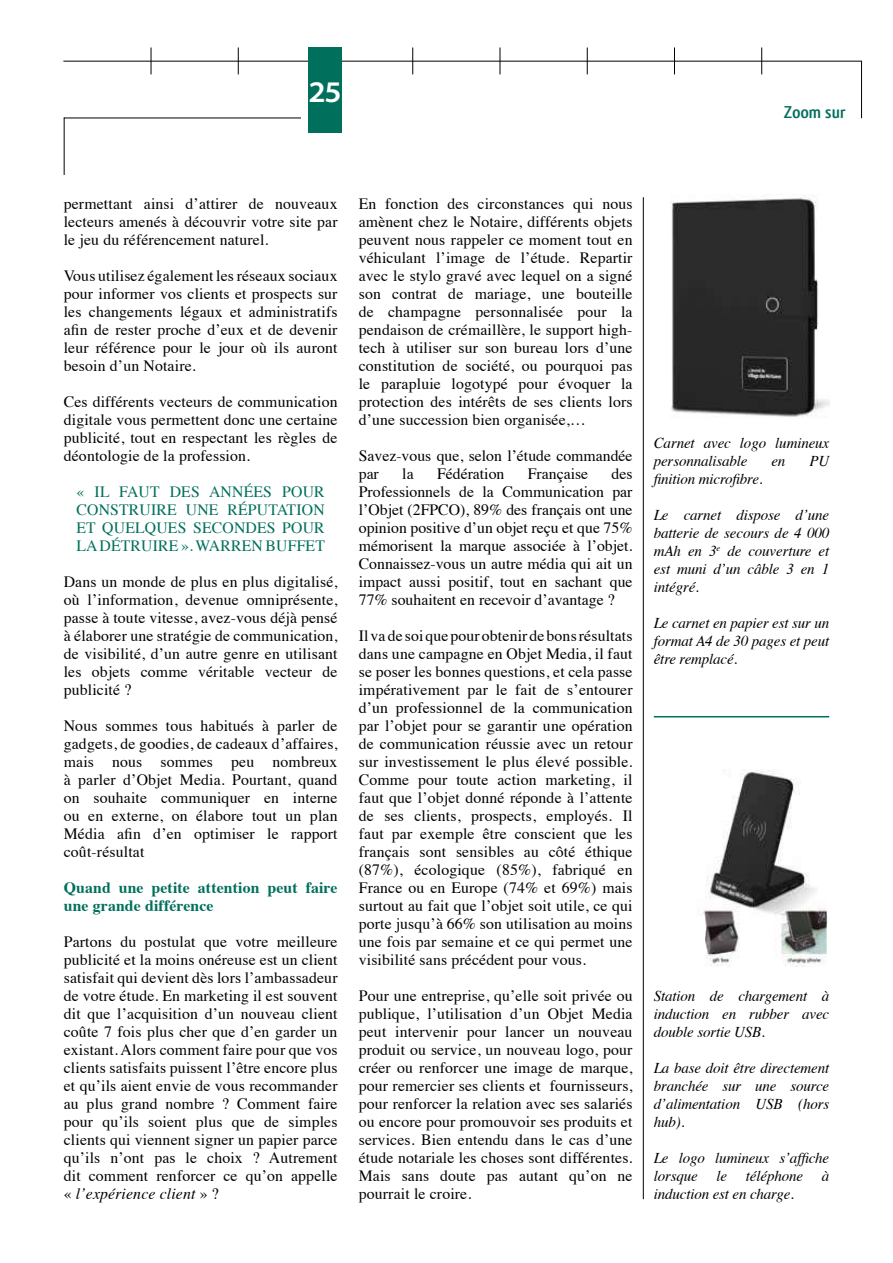
<style>
.page{position:relative;width:893px;height:1263px;background:#fff}
.page>*{position:absolute;margin:0;border:0;box-sizing:border-box;transform-origin:0 0}
.t1{font:700 30px "Santana";color:#fff}
.t2{font:700 18px "Qlassik";color:#006f5c}
.t3{font:15.75px/18px "Times";letter-spacing:.01em;color:#000;text-align:justify}
.t4{font:15.75px/18px "Times";letter-spacing:.01em;color:#006f5c;text-align:justify}
.t5{font:700 15.75px/18px "Times";letter-spacing:.01em;color:#006f5c}
.t6{font:italic 15px/18px "Times";letter-spacing:-.01em;color:#000;text-align:justify}
.s1{font-style:italic}
</style>
<div class="page">
<svg style="left:412px;top:47px;width:1px;height:27px"></svg>
<svg style="left:500px;top:47px;width:1px;height:27px"></svg>
<hr style="left:643px;top:197px;width:1px;height:1002px;background:#000">
<hr style="left:63px;top:61px;width:798px;height:1px;background:#000">
<hr style="left:64px;top:118px;width:237px;height:1px;background:#000">
<hr style="left:64px;top:118px;width:1px;height:57px;background:#000">
<hr style="left:861px;top:61px;width:1px;height:57px;background:#000">
<svg style="left:587px;top:47px;width:1px;height:27px"></svg>
<svg style="left:674px;top:47px;width:1px;height:27px"></svg>
<svg style="left:761px;top:47px;width:1px;height:27px"></svg>
<svg style="left:151px;top:47px;width:1px;height:27px"></svg>
<svg style="left:238px;top:47px;width:1px;height:27px"></svg>
<img style="left:670px;top:194px;width:159px;height:224px">
<img style="left:701px;top:770px;width:126px;height:196px">
<hr style="left:654px;top:716px;width:175px;height:1px;background:#006f5c">
<div style="left:308px;top:47px;width:34px;height:85px;background:#006f5c"></div>
<h1 class="t1" style="left:308px;top:74px;width:35px">25</h1>
<p class="t2" style="left:784px;top:102px;width:63px">Zoom sur</p>
<p class="t3" style="left:64px;top:193px;width:275px">permettant ainsi d’attirer de nouveaux lecteurs amenés à découvrir votre site par le jeu du référencement naturel.</p>
<p class="t3" style="left:64px;top:265px;width:275px">Vous utilisez également les réseaux sociaux pour informer vos clients et prospects sur les changements légaux et administratifs afin de rester proche d’eux et de devenir leur référence pour le jour où ils auront besoin d’un Notaire.</p>
<p class="t3" style="left:64px;top:391px;width:275px">Ces différents vecteurs de communication digitale vous permettent donc une certaine publicité, tout en respectant les règles de déontologie de la profession.</p>
<p class="t4" style="left:77px;top:481px;width:250px">« IL FAUT DES ANNÉES POUR CONSTRUIRE UNE RÉPUTATION ET QUELQUES SECONDES POUR LA DÉTRUIRE ». WARREN BUFFET</p>
<p class="t3" style="left:64px;top:571px;width:275px">Dans un monde de plus en plus digitalisé, où l’information, devenue omniprésente, passe à toute vitesse, avez-vous déjà pensé à élaborer une stratégie de communication, de visibilité, d’un autre genre en utilisant les objets comme véritable vecteur de publicité ?</p>
<p class="t3" style="left:64px;top:715px;width:275px">Nous sommes tous habitués à parler de gadgets, de goodies, de cadeaux d’affaires, mais nous sommes peu nombreux à parler d’Objet Media. Pourtant, quand on souhaite communiquer en interne ou en externe, on élabore tout un plan Média afin d’en optimiser le rapport coût-résultat</p>
<p class="t5" style="left:64px;top:877px;width:275px">Quand une petite attention peut faire une grande différence</p>
<p class="t3" style="left:64px;top:931px;width:275px">Partons du postulat que votre meilleure publicité et la moins onéreuse est un client satisfait qui devient dès lors l’ambassadeur de votre étude. En marketing il est souvent dit que l’acquisition d’un nouveau client coûte 7 fois plus cher que d’en garder un existant. Alors comment faire pour que vos clients satisfaits puissent l’être encore plus et qu’ils aient envie de vous recommander au plus grand nombre ? Comment faire pour qu’ils soient plus que de simples clients qui viennent signer un papier parce qu’ils n’ont pas le choix ? Autrement dit comment renforcer ce qu’on appelle « <span class="s1">l’expérience client</span> » ?</p>
<p class="t3" style="left:359px;top:194px;width:275px">En fonction des circonstances qui nous amènent chez le Notaire, différents objets peuvent nous rappeler ce moment tout en véhiculant l’image de l’étude. Repartir avec le stylo gravé avec lequel on a signé son contrat de mariage, une bouteille de champagne personnalisée pour la pendaison de crémaillère, le support high&shy;tech à utiliser sur son bureau lors d’une constitution de société, ou pourquoi pas le parapluie logotypé pour évoquer la protection des intérêts de ses clients lors d’une succession bien organisée,…</p>
<p class="t3" style="left:359px;top:446px;width:275px">Savez-vous que, selon l’étude commandée par</p>
<p class="t3" style="left:402px;top:464px;width:13px">la</p>
<p class="t3" style="left:437px;top:464px;width:69px">Fédération</p>
<p class="t3" style="left:528px;top:464px;width:62px">Française</p>
<p class="t3" style="left:359px;top:464px;width:275px;text-indent:253px">des Professionnels de la Communication par l’Objet (2FPCO), 89% des français ont une opinion positive d’un objet reçu et que 75% mémorisent la marque associée à l’objet.<br>Connaissez-vous un autre média qui ait un impact aussi positif, tout en sachant que 77% souhaitent en recevoir d’avantage ?</p>
<p class="t3" style="left:359px;top:626px;width:275px">Il va de soi que pour obtenir de bons résultats dans une campagne en Objet Media, il faut se poser les bonnes questions, et cela passe impérativement par le fait de s’entourer d’un professionnel de la communication par l’objet pour se garantir une opération de communication réussie avec un retour sur investissement le plus élevé possible.<br>Comme pour toute action marketing, il faut que l’objet donné réponde à l’attente de ses clients, prospects, employés. Il faut par exemple être conscient que les français sont sensibles au côté éthique (87%), écologique (85%), fabriqué en France ou en Europe (74% et 69%) mais surtout au fait que l’objet soit utile, ce qui porte jusqu’à 66% son utilisation au moins une fois par semaine et ce qui permet une visibilité sans précédent pour vous.</p>
<p class="t3" style="left:359px;top:986px;width:275px">Pour une entreprise, qu’elle soit privée ou publique, l’utilisation d’un Objet Media peut intervenir pour lancer un nouveau produit ou service, un nouveau logo, pour créer ou renforcer une image de marque, pour remercier ses clients et fournisseurs, pour renforcer la relation avec ses salariés ou encore pour promouvoir ses produits et services. Bien entendu dans le cas d’une étude notariale les choses sont différentes.<br>Mais sans doute pas autant qu’on ne pourrait le croire.</p>
<p class="t6" style="left:654px;top:433px;width:177px">Carnet avec logo lumineux personnalisable</p>
<p class="t6" style="left:771px;top:451px;width:16px">en</p>
<p class="t6" style="left:809px;top:451px;width:21px">PU</p>
<p class="t6" style="left:654px;top:469px;width:110px">finition microfibre.</p>
<p class="t6" style="left:654px;top:505px;width:177px">Le carnet dispose d’une batterie de secours de 4 000 mAh en 3<sup>e</sup> de couverture et est muni d’un câble 3 en 1 intégré.</p>
<p class="t6" style="left:654px;top:613px;width:177px">Le carnet en papier est sur un format A4 de 30 pages et peut être remplacé.</p>
<p class="t6" style="left:654px;top:986px;width:177px">Station de chargement à induction en rubber avec double sortie USB.</p>
<p class="t6" style="left:654px;top:1058px;width:177px">La base doit être directement branchée sur une source d’alimentation USB (hors hub).</p>
<p class="t6" style="left:654px;top:1148px;width:177px">Le logo lumineux s’affiche lorsque le téléphone à induction est en charge.</p>
</div>
